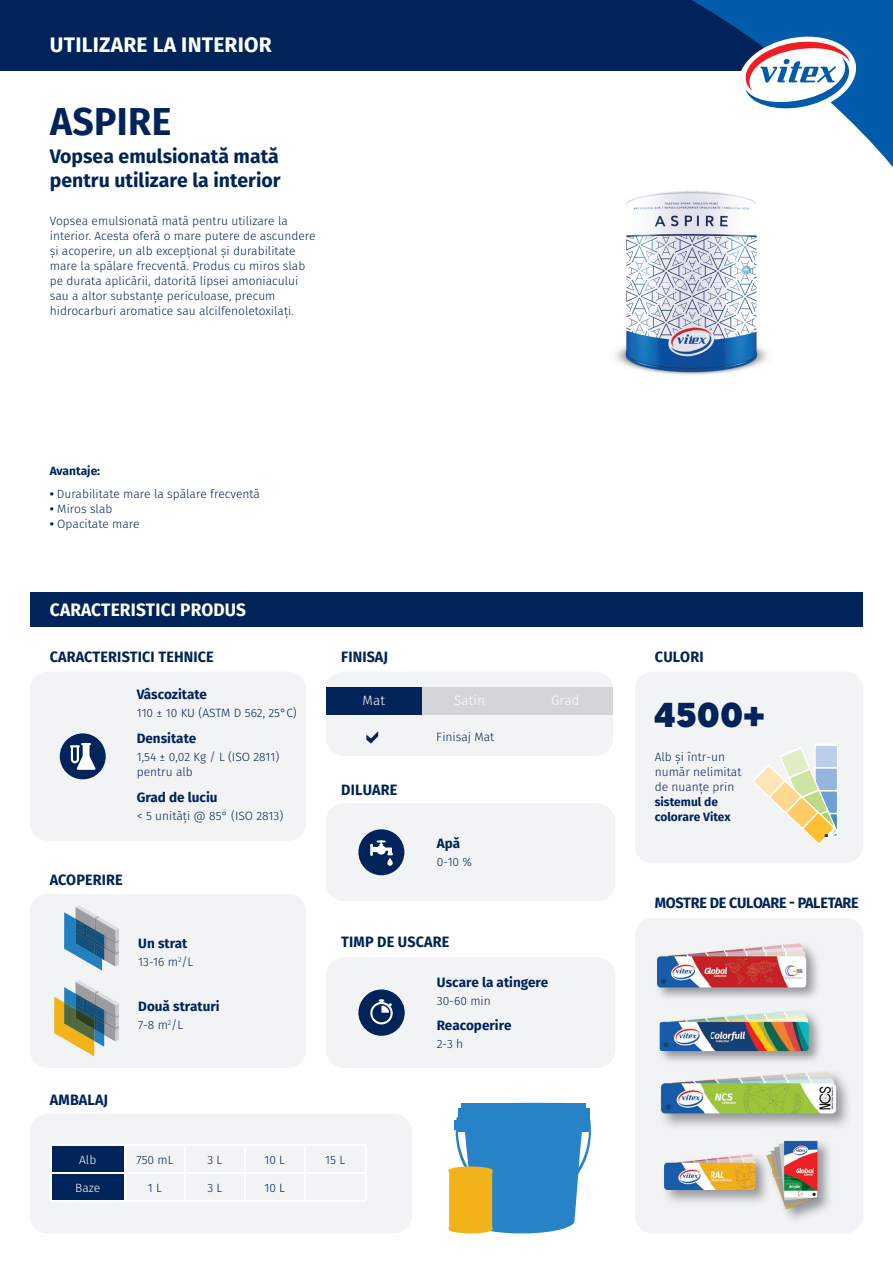
<style>
.page{position:relative;width:893px;height:1263px;background:#fff}
.page>*{position:absolute;margin:0;border:0;box-sizing:border-box;transform-origin:0 0}
.t1{font:700 38.85px "Fira Sans";letter-spacing:.01em;color:#002359;scale:.96 1}
.t2{font:900 34.5px "CF Asty Std";color:#002359}
.t3{font:700 21px "Fira Sans";letter-spacing:.01em;color:#fff}
.t4{font:700 19.5px/23.4px "Fira Sans";color:#002359}
.t5{font:700 18px "Fira Sans";letter-spacing:.01em;color:#fff;scale:.96 1}
.t6{font:700 15px "Fira Sans";letter-spacing:.01em;color:#002359;scale:.96 1}
.t7{font:700 15px "Fira Sans";letter-spacing:-.02em;color:#002359;scale:.96 1}
.t8{font:700 13.5px "Fira Sans";color:#002359}
.t9{font:300 13.5px "Fira Sans";color:#fff}
.t10{font:300 12px/15px "Fira Sans";color:#002359}
.t11{font:700 12px/15px "Fira Sans";color:#002359}
.t12{font:300 12px "Fira Sans";color:#fff}
.s1{font-weight:700}
</style>
<div class="page">
<div style="left:30px;top:1114px;width:382px;height:119px;background:#f2f3f4;border-radius:18px"></div>
<div style="left:0;top:0;width:795px;height:70px;background:#002359"></div>
<div style="left:30px;top:593px;width:833px;height:34px;background:#002359"></div>
<div style="left:326px;top:672px;width:287px;height:84px;background:#f2f3f4;border-radius:18px"></div>
<div style="left:326px;top:687px;width:96px;height:27px;background:#002359"></div>
<div style="left:422px;top:687px;width:95px;height:27px;background:#d4d5d7"></div>
<div style="left:517px;top:687px;width:96px;height:27px;background:#d4d5d7"></div>
<svg style="left:366px;top:731px;width:12px;height:12px"></svg>
<div style="left:30px;top:894px;width:276px;height:174px;background:#f2f3f4;border-radius:18px"></div>
<svg style="left:64px;top:905px;width:55px;height:66px"></svg>
<svg style="left:54px;top:980px;width:65px;height:76px"></svg>
<div style="left:326px;top:803px;width:289px;height:98px;background:#f2f3f4;border-radius:18px"></div>
<div style="left:358px;top:829px;width:46px;height:46px;background:#002359;border-radius:50%"></div>
<svg style="left:387px;top:858px;width:6px;height:8px"></svg>
<svg style="left:370px;top:840px;width:23px;height:16px"></svg>
<div style="left:30px;top:672px;width:276px;height:169px;background:#f2f3f4;border-radius:18px"></div>
<div style="left:635px;top:672px;width:228px;height:191px;background:#f2f3f4;border-radius:18px"></div>
<div style="left:635px;top:918px;width:228px;height:315px;background:#f2f3f4;border-radius:18px"></div>
<div style="left:814px;top:743px;width:24px;height:95px;background:#fff;border-radius:2px"></div>
<div style="left:816px;top:746px;width:21px;height:21px;background:#bccee9"></div>
<svg style="left:753px;top:747px;width:84px;height:97px"></svg>
<div style="left:326px;top:957px;width:289px;height:111px;background:#f2f3f4;border-radius:18px"></div>
<svg style="left:358px;top:989px;width:47px;height:47px"></svg>
<svg style="left:448px;top:1103px;width:143px;height:130px;background:#6099b2"></svg>
<hr style="left:125px;top:1200px;width:60px;height:2px;background:#fff">
<hr style="left:185px;top:1200px;width:60px;height:2px;background:#fff">
<hr style="left:245px;top:1200px;width:60px;height:2px;background:#fff">
<hr style="left:305px;top:1200px;width:61px;height:2px;background:#fff">
<svg style="left:50px;top:1145px;width:316px;height:55px"></svg>
<hr style="left:50px;top:1172px;width:75px;height:2px;background:#fff">
<hr style="left:124px;top:1174px;width:2px;height:26px;background:#fff">
<hr style="left:50px;top:1200px;width:75px;height:2px;background:#fff">
<svg style="left:634px;top:0;width:259px;height:167px"></svg>
<svg style="left:736px;top:32px;width:123px;height:86px"></svg>
<div style="left:60px;top:733px;width:46px;height:46px;background:#002359;border-radius:50%"></div>
<svg style="left:70px;top:743px;width:26px;height:27px"></svg>
<img style="left:660px;top:1017px;width:52px;height:41px">
<img style="left:712px;top:1009px;width:104px;height:47px">
<img style="left:657px;top:954px;width:161px;height:44px">
<img style="left:658px;top:943px;width:156px;height:52px">
<img style="left:665px;top:1074px;width:183px;height:53px">
<img style="left:661px;top:1071px;width:174px;height:50px">
<img style="left:661px;top:1056px;width:155px;height:2px">
<img style="left:664px;top:1157px;width:102px;height:45px">
<img style="left:665px;top:1154px;width:93px;height:36px">
<img style="left:766px;top:1140px;width:65px;height:77px">
<img style="left:614px;top:190px;width:154px;height:185px">
<h3 class="t3" style="left:50px;top:30px;width:223px">UTILIZARE LA INTERIOR</h3>
<h1 class="t1" style="left:50px;top:94px;width:128px">ASPIRE</h1>
<h3 class="t4" style="left:50px;top:146px;width:232px">Vopsea emulsionată mată pentru utilizare la interior</h3>
<p class="t10" style="left:50px;top:214px;width:267px">Vopsea emulsionată mată pentru utilizare la interior. Acesta oferă o mare putere de ascundere și acoperire, un alb excepțional și durabilitate mare la spălare frecventă. Produs cu miros slab pe durata aplicării, datorită lipsei amoniacului sau a altor substanțe periculoase, precum hidrocarburi aromatice sau alcilfenoletoxilați.</p>
<p class="t11" style="left:50px;top:465px;width:52px">Avantaje:</p>
<p class="t10" style="left:50px;top:487px;width:212px"><span class="s1">•</span> Durabilitate mare la spălare frecventă</p>
<p class="t10" style="left:50px;top:502px;width:64px"><span class="s1">•</span> Miros slab</p>
<p class="t10" style="left:50px;top:517px;width:91px"><span class="s1">•</span> Opacitate mare</p>
<h3 class="t5" style="left:50px;top:597px;width:206px">CARACTERISTICI PRODUS</h3>
<p class="t6" style="left:50px;top:646px;width:172px">CARACTERISTICI TEHNICE</p>
<p class="t8" style="left:137px;top:685px;width:72px">Vâscozitate</p>
<p class="t10" style="left:137px;top:707px;width:162px">110 ± 10 KU (ASTM D 562, 25°C)</p>
<p class="t8" style="left:137px;top:729px;width:61px">Densitate</p>
<p class="t10" style="left:137px;top:750px;width:144px">1,54 ± 0,02 Kg / L (ISO 2811) pentru alb</p>
<p class="t8" style="left:137px;top:787px;width:82px">Grad de luciu</p>
<p class="t10" style="left:137px;top:809px;width:148px">&lt; 5 unități @ 85° (ISO 2813)</p>
<p class="t6" style="left:50px;top:869px;width:77px">ACOPERIRE</p>
<p class="t8" style="left:138px;top:933px;width:51px">Un strat</p>
<p class="t10" style="left:138px;top:955px;width:57px">13-16 m<sup>2</sup>/L</p>
<p class="t8" style="left:138px;top:996px;width:83px">Două straturi</p>
<p class="t10" style="left:138px;top:1018px;width:47px">7-8 m<sup>2</sup>/L</p>
<p class="t6" style="left:50px;top:1089px;width:62px">AMBALAJ</p>
<p class="t6" style="left:341px;top:646px;width:50px">FINISAJ</p>
<p class="t6" style="left:655px;top:646px;width:52px">CULORI</p>
<p class="t9" style="left:363px;top:691px;width:24px">Mat</p>
<p class="t9" style="left:454px;top:691px;width:32px">Satin</p>
<p class="t9" style="left:551px;top:691px;width:30px">Grad</p>
<p class="t6" style="left:341px;top:779px;width:60px">DILUARE</p>
<p class="t10" style="left:436px;top:730px;width:60px">Finisaj Mat</p>
<p class="t8" style="left:437px;top:834px;width:25px">Apă</p>
<p class="t10" style="left:437px;top:855px;width:37px">0-10 %</p>
<p class="t6" style="left:341px;top:932px;width:114px">TIMP DE USCARE</p>
<p class="t8" style="left:437px;top:973px;width:113px">Uscare la atingere</p>
<p class="t10" style="left:437px;top:994px;width:55px">30-60 min</p>
<p class="t8" style="left:437px;top:1015px;width:76px">Reacoperire</p>
<p class="t10" style="left:437px;top:1037px;width:28px">2-3 h</p>
<h2 class="t2" style="left:654px;top:694px;width:112px">4500+</h2>
<p class="t10" style="left:655px;top:750px;width:88px">Alb și într-un număr nelimitat de nuanțe prin</p>
<p class="t11" style="left:655px;top:795px;width:77px">sistemul de colorare Vitex</p>
<p class="t7" style="left:655px;top:892px;width:214px">MOSTRE DE CULOARE - PALETARE</p>
<p class="t12" style="left:79px;top:1151px;width:19px">Alb</p>
<p class="t10" style="left:136px;top:1153px;width:38px">750 mL</p>
<p class="t10" style="left:207px;top:1153px;width:16px">3 L</p>
<p class="t10" style="left:264px;top:1153px;width:22px">10 L</p>
<p class="t10" style="left:325px;top:1153px;width:21px">15 L</p>
<p class="t12" style="left:75px;top:1179px;width:27px">Baze</p>
<p class="t10" style="left:148px;top:1181px;width:15px">1 L</p>
<p class="t10" style="left:207px;top:1181px;width:16px">3 L</p>
<p class="t10" style="left:264px;top:1181px;width:22px">10 L</p>
</div>
